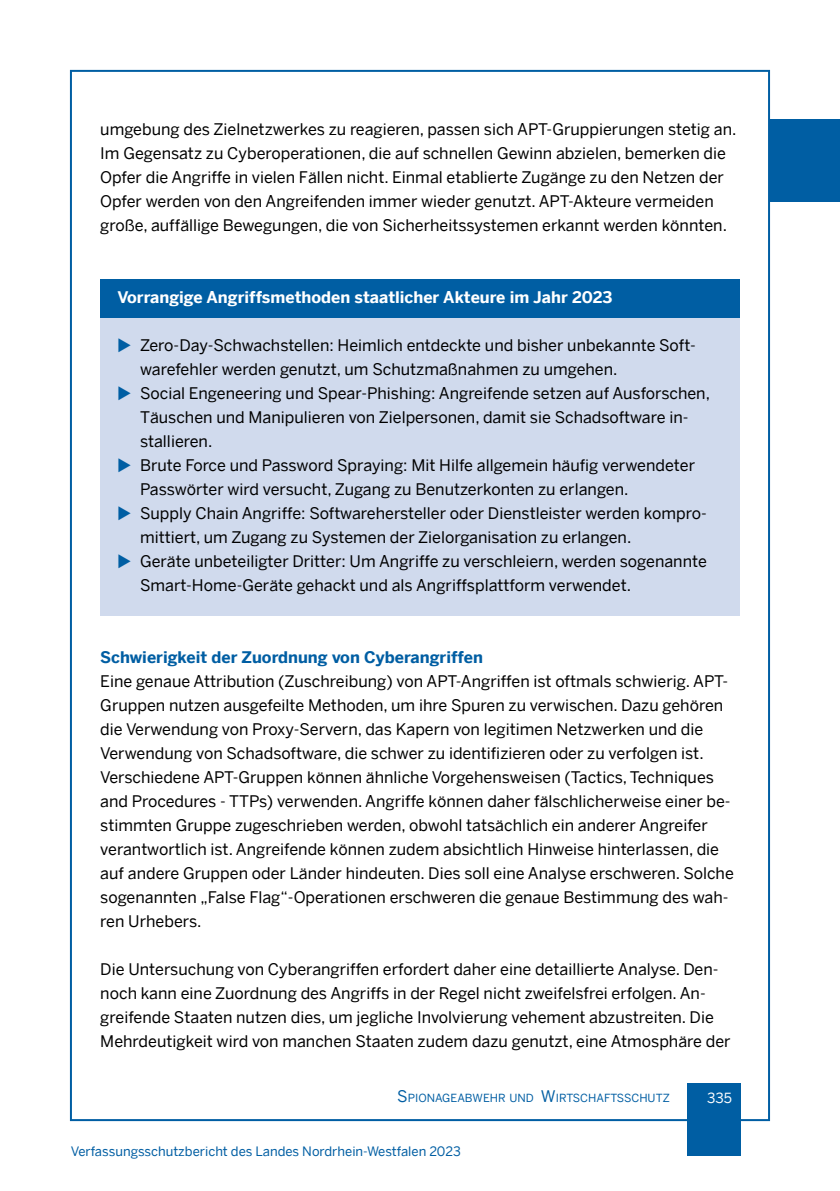
<style>
.page{position:relative;width:840px;height:1191px;background:#fff}
.page>*{position:absolute;margin:0;border:0;box-sizing:border-box;transform-origin:0 0}
.t1{font:16px/24px "Benton Sans";color:#000}
.t2{font:700 16px "Benton Sans";color:#fff}
.t3{font:700 16px "Benton Sans";color:#005ea3}
.t4{font:14px "Benton Sans";color:#fff}
.t5{font:13px "Benton Sans";color:#005ea3}
.t6{font:11.2px "Benton Sans";color:#005ea3}
.s1{color:#005ea3}
.s2{font-size:16px}
</style>
<div class="page">
<div style="left:768px;top:119px;width:71px;height:82px;background:#005ea3"></div>
<div style="left:686px;top:1083px;width:54px;height:72px;background:#005ea3"></div>
<div style="left:100px;top:279px;width:639px;height:64px;background:#005ea3"></div>
<div style="left:100px;top:318px;width:639px;height:81px;background:#d0daed"></div>
<div style="left:100px;top:366px;width:639px;height:105px;background:#d0daed"></div>
<div style="left:100px;top:438px;width:639px;height:81px;background:#d0daed"></div>
<div style="left:100px;top:486px;width:639px;height:81px;background:#d0daed"></div>
<div style="left:100px;top:534px;width:639px;height:81px;background:#d0daed"></div>
<p class="t1" style="left:100px;top:117px;width:637px">umgebung des Zielnetzwerkes zu reagieren, passen sich APT-Gruppierungen stetig an.<br>Im Gegensatz zu Cyberoperationen, die auf schnellen Gewinn abzielen, bemerken die Opfer die Angriffe in vielen Fällen nicht. Einmal etablierte Zugänge zu den Netzen der Opfer werden von den Angreifenden immer wieder genutzt. APT-Akteure vermeiden große, auffällige Bewegungen, die von Sicherheitssystemen erkannt werden könnten.</p>
<p class="t2" style="left:117px;top:288px;width:496px">Vorrangige Angriffsmethoden staatlicher Akteure im Jahr 2023</p>
<p class="t1" style="left:114px;top:333px;width:582px"><span class="s1">▶</span> Zero-Day-Schwachstellen: Heimlich entdeckte und bisher unbekannte Soft-</p>
<p class="t1" style="left:140px;top:357px;width:478px">warefehler werden genutzt, um Schutzmaßnahmen zu umgehen.</p>
<p class="t1" style="left:114px;top:381px;width:596px"><span class="s1">▶</span> Social Engeneering und Spear-Phishing: Angreifende setzen auf Ausforschen,</p>
<p class="t1" style="left:140px;top:405px;width:549px">Täuschen und Manipulieren von Zielpersonen, damit sie Schadsoftware in-</p>
<p class="t1" style="left:140px;top:429px;width:74px">stallieren.</p>
<p class="t1" style="left:114px;top:453px;width:581px"><span class="s1">▶</span> Brute Force und Password Spraying: Mit Hilfe allgemein häufig verwendeter</p>
<p class="t1" style="left:140px;top:477px;width:489px">Passwörter wird versucht, Zugang zu Benutzerkonten zu erlangen.</p>
<p class="t1" style="left:114px;top:501px;width:593px"><span class="s1">▶</span> Supply Chain Angriffe: Softwarehersteller oder Dienstleister werden kompro-</p>
<p class="t1" style="left:140px;top:525px;width:492px">mittiert, um Zugang zu Systemen der Zielorganisation zu erlangen.</p>
<p class="t1" style="left:114px;top:549px;width:593px"><span class="s1">▶</span> Geräte unbeteiligter Dritter: Um Angriffe zu verschleiern, werden sogenannte</p>
<p class="t1" style="left:140px;top:573px;width:492px">Smart-Home-Geräte gehackt und als Angriffsplattform verwendet.</p>
<p class="t3" style="left:100px;top:648px;width:384px">Schwierigkeit der Zuordnung von Cyberangriffen</p>
<p class="t1" style="left:100px;top:669px;width:634px">Eine genaue Attribution (Zuschreibung) von APT-Angriffen ist oftmals schwierig. APT-Gruppen nutzen ausgefeilte Methoden, um ihre Spuren zu verwischen. Dazu gehören die Verwendung von Proxy-Servern, das Kapern von legitimen Netzwerken und die Verwendung von Schadsoftware, die schwer zu identifizieren oder zu verfolgen ist.<br>Verschiedene APT-Gruppen können ähnliche Vorgehensweisen (Tactics, Techniques and Procedures - TTPs) verwenden. Angriffe können daher fälschlicherweise einer be&shy;stimmten Gruppe zugeschrieben werden, obwohl tatsächlich ein anderer Angreifer verantwortlich ist. Angreifende können zudem absichtlich Hinweise hinterlassen, die auf andere Gruppen oder Länder hindeuten. Dies soll eine Analyse erschweren. Solche sogenannten „False Flag“-Operationen erschweren die genaue Bestimmung des wah&shy;ren Urhebers.</p>
<p class="t1" style="left:100px;top:957px;width:631px">Die Untersuchung von Cyberangriffen erfordert daher eine detaillierte Analyse. Den&shy;noch kann eine Zuordnung des Angriffs in der Regel nicht zweifelsfrei erfolgen. An&shy;greifende Staaten nutzen dies, um jegliche Involvierung vehement abzustreiten. Die Mehrdeutigkeit wird von manchen Staaten zudem dazu genutzt, eine Atmosphäre der</p>
<p class="t6" style="left:397px;top:1090px;width:274px"><span class="s2">S</span> PI ONAGEABWEHR UND <span class="s2">W</span>I RTSCHAFTSSCHUTZ</p>
<p class="t4" style="left:706px;top:1089px;width:26px">335</p>
<p class="t5" style="left:71px;top:1143px;width:391px">Verfassungsschutzbericht des Landes Nordrhein-Westfalen 2023</p>
</div>
